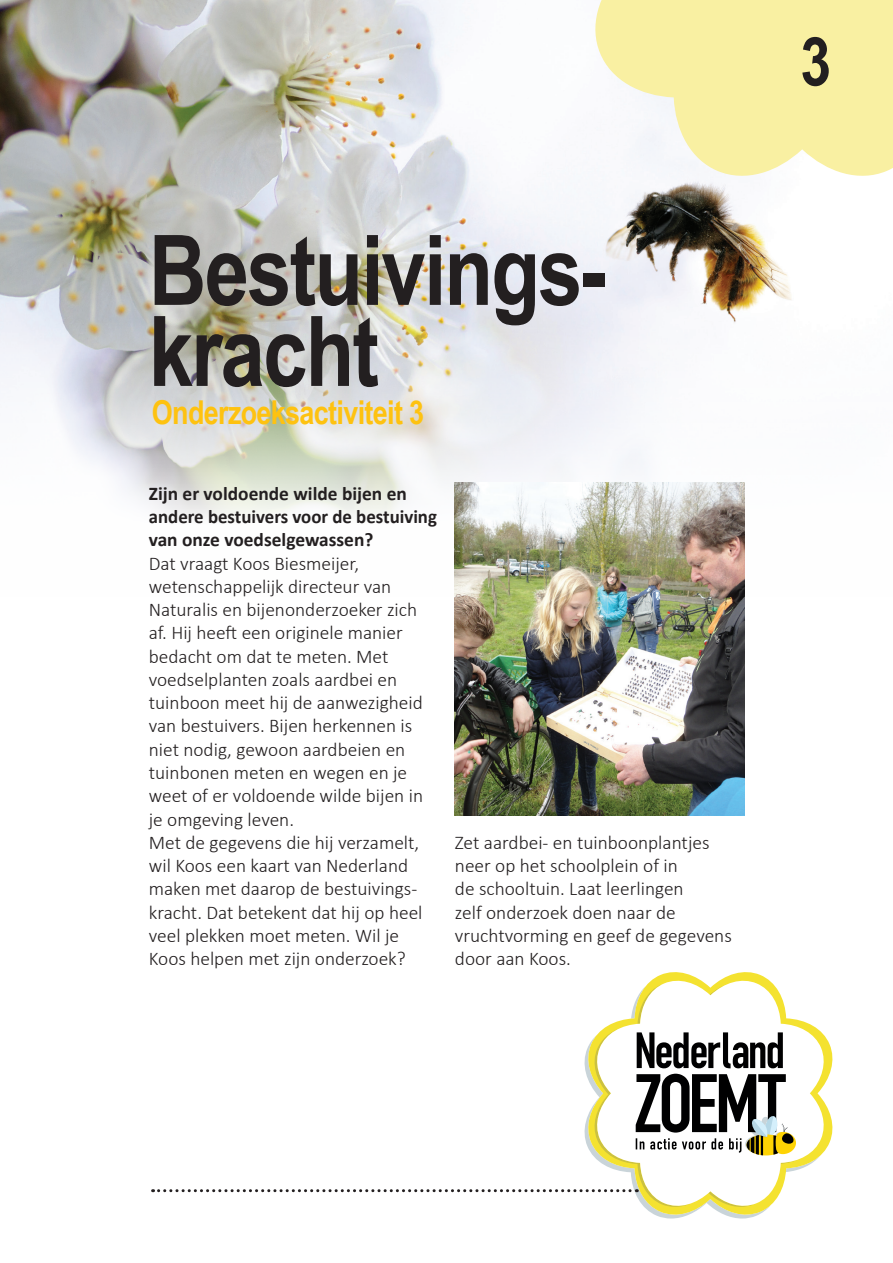
<style>
.page{position:relative;width:893px;height:1263px;background:#fff}
.page>*{position:absolute;margin:0;border:0;box-sizing:border-box;transform-origin:0 0}
.t1{font:700 97.5px/81px "Arial Narrow";letter-spacing:-.02em;color:#231f20}
.t2{font:700 67.5px "Arial Narrow";color:#231f20}
.t3{font:700 32.85px "Arial Narrow";letter-spacing:-.02em;color:#fec210}
.t4{font:300 19.35px/23.2px "Calibri";color:#231f20}
.t5{font:700 19.35px/23.2px "Calibri";color:#231f20}
</style>
<div class="page">
<img style="left:0;top:0;width:792px;height:596px">
<svg style="left:589px;top:0;width:304px;height:182px;fill:#f9f0a2"></svg>
<img style="left:455px;top:483px;width:289px;height:332px">
<svg style="left:647px;top:972px;width:186px;height:246px"></svg>
<svg style="left:644px;top:977px;width:183px;height:232px"></svg>
<svg style="left:153px;top:984px;width:646px;height:223px"></svg>
<h1 class="t1" style="left:149px;top:225px;width:460px">Bestuivings&shy;kracht</h1>
<h3 class="t3" style="left:152px;top:387px;width:274px">Onderzoeksactiviteit 3</h3>
<p class="t5" style="left:149px;top:482px;width:290px">Zijn er voldoende wilde bijen en andere bestuivers voor de bestuiving van onze voedselgewassen?</p>
<p class="t4" style="left:149px;top:550px;width:276px">Dat vraagt Koos Biesmeijer, wetenschappelijk directeur van<br>Naturalis en bijenonderzoeker zich af. Hij heeft een originele manier bedacht om dat te meten. Met voedselplanten zoals aardbei en tuinboon meet hij de aanwezigheid van bestuivers. Bijen herkennen is niet nodig, gewoon aardbeien en tuinbonen meten en wegen en je weet of er voldoende wilde bijen in je omgeving leven.<br>Met de gegevens die hij verzamelt, wil Koos een kaart van Nederland maken met daarop de bestuivings&shy;kracht. Dat betekent dat hij op heel veel plekken moet meten. Wil je<br>Koos helpen met zijn onderzoek?</p>
<p class="t4" style="left:455px;top:830px;width:278px">Zet aardbei- en tuinboonplantjes neer op het schoolplein of in<br>de schooltuin. Laat leerlingen<br>zelf onderzoek doen naar de vruchtvorming en geef de gegevens door aan Koos.</p>
<h2 class="t2" style="left:800px;top:11px;width:32px">3</h2>
</div>
